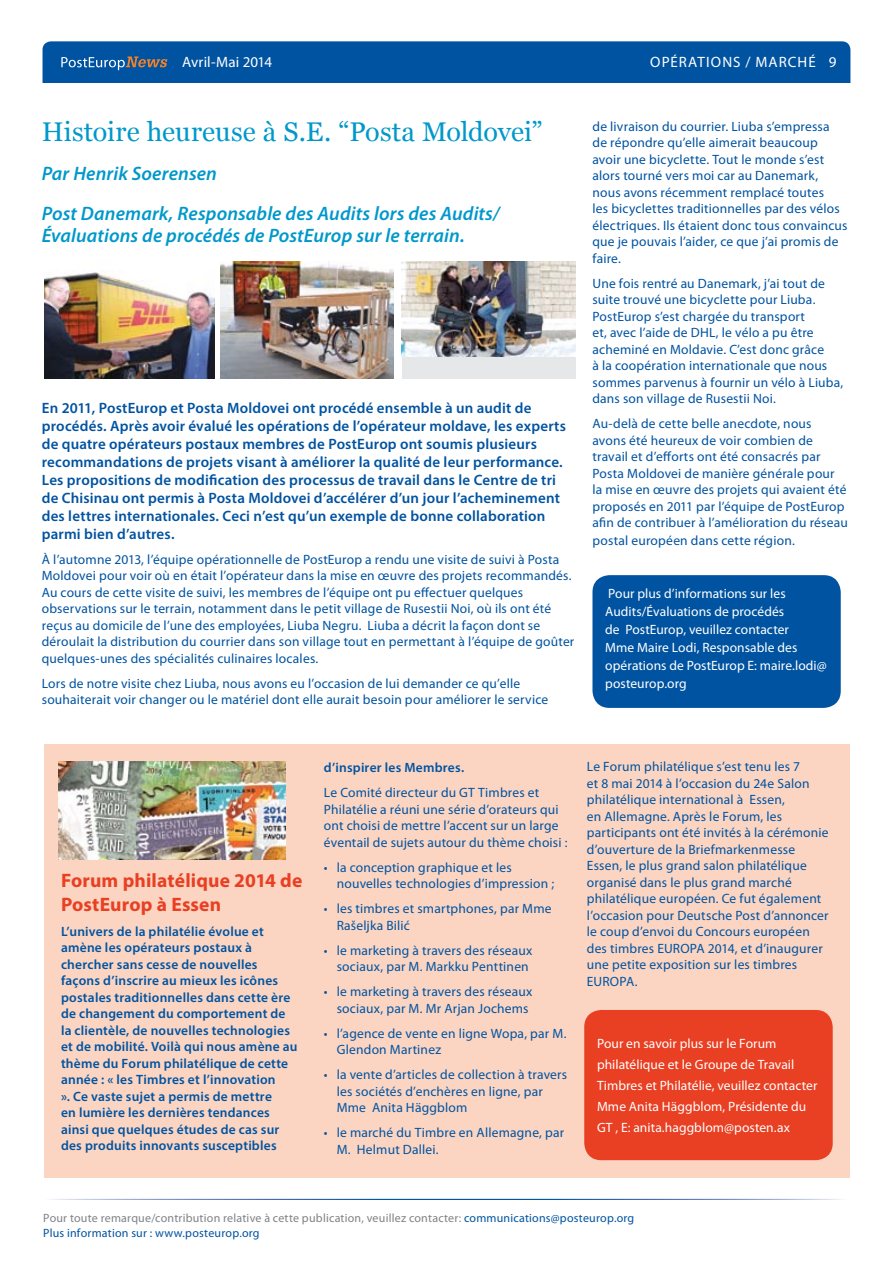
<style>
.page{position:relative;width:893px;height:1263px;background:#fff}
.page>*{position:absolute;margin:0;border:0;box-sizing:border-box;transform-origin:0 0}
.t1{font:27px "Georgia";color:#0098cb}
.t2{font:italic 600 19.5px/39.5px "Myriad Pro";letter-spacing:.005em;color:#0098cb}
.t3{font:700 19.5px/24px "Myriad Pro";letter-spacing:.01em;color:#e93f22}
.t4{font:600 15px/18px "Myriad Pro";letter-spacing:.015em;color:#0053a1}
.t5{font:15px "Myriad Pro";letter-spacing:.06em;color:#fff}
.t6{font:15px "Myriad Pro";letter-spacing:.005em;color:#fff}
.t7{font:13.5px/16.5px "Myriad Pro";letter-spacing:.015em;color:#0053a1}
.t8{font:600 13.5px/16.5px "Myriad Pro";letter-spacing:.015em;color:#0053a1}
.t9{font:13.5px/18px "Myriad Pro";letter-spacing:.005em;color:#fff}
.t10{font:12px/15px "Myriad Pro";letter-spacing:.015em;color:#808285}
.s1{color:#0053a1}
</style>
<div class="page">
<div style="left:43px;top:41px;width:807px;height:57px;background:#0053a1;border-radius:9px"></div>
<div style="left:37px;top:83px;width:823px;height:17px;background:#fff"></div>
<svg style="left:61px;top:56px;width:106px;height:14px"></svg>
<div style="left:44px;top:744px;width:806px;height:433px;background:#fbd5c2"></div>
<img style="left:44px;top:270px;width:170px;height:108px">
<div style="left:402px;top:261px;width:173px;height:117px;background:#e6e7e8"></div>
<img style="left:402px;top:261px;width:173px;height:95px">
<img style="left:58px;top:761px;width:227px;height:98px">
<img style="left:220px;top:261px;width:174px;height:117px">
<div style="left:592px;top:575px;width:249px;height:133px;background:#0053a1;border-radius:17px"></div>
<div style="left:584px;top:1010px;width:249px;height:150px;background:#e93f22;border-radius:17px"></div>
<p class="t5" style="left:650px;top:54px;width:167px">OPÉRATIONS / MARCHÉ</p>
<p class="t6" style="left:182px;top:54px;width:92px">Avril-Mai 2014</p>
<p class="t5" style="left:829px;top:53px;width:9px">9</p>
<h1 class="t1" style="left:42px;top:115px;width:502px">Histoire heureuse à S.E. “Posta Moldovei”</h1>
<h2 class="t2" style="left:42px;top:155px;width:459px">Par Henrik Soerensen<br>Post Danemark, Responsable des Audits lors des Audits/</h2>
<h2 class="t2" style="left:42px;top:217px;width:424px">Évaluations de procédés de PostEurop sur le terrain.</h2>
<p class="t4" style="left:42px;top:398px;width:526px">En 2011, PostEurop et Posta Moldovei ont procédé ensemble à un audit de procédés. Après avoir évalué les opérations de l’opérateur moldave, les experts de quatre opérateurs postaux membres de PostEurop ont soumis plusieurs recommandations de projets visant à améliorer la qualité de leur performance.<br>Les propositions de modification des processus de travail dans le Centre de tri de Chisinau ont permis à Posta Moldovei d’accélérer d’un jour l’acheminement des lettres internationales. Ceci n’est qu’un exemple de bonne collaboration parmi bien d’autres.</p>
<p class="t7" style="left:42px;top:551px;width:534px">À l’automne 2013, l’équipe opérationnelle de PostEurop a rendu une visite de suivi à Posta Moldovei pour voir où en était l’opérateur dans la mise en œuvre des projets recommandés.<br>Au cours de cette visite de suivi, les membres de l’équipe ont pu effectuer quelques observations sur le terrain, notamment dans le petit village de Rusestii Noi, où ils ont été reçus au domicile de l’une des employées, Liuba Negru. Liuba a décrit la façon dont se déroulait la distribution du courrier dans son village tout en permettant à l’équipe de goûter quelques-unes des spécialités culinaires locales.</p>
<p class="t7" style="left:42px;top:675px;width:508px">Lors de notre visite chez Liuba, nous avons eu l’occasion de lui demander ce qu’elle souhaiterait voir changer ou le matériel dont elle aurait besoin pour améliorer le service</p>
<p class="t7" style="left:592px;top:118px;width:257px">de livraison du courrier. Liuba s’empressa de répondre qu’elle aimerait beaucoup avoir une bicyclette. Tout le monde s’est alors tourné vers moi car au Danemark, nous avons récemment remplacé toutes<br>les bicyclettes traditionnelles par des vélos électriques. Ils étaient donc tous convaincus que je pouvais l’aider, ce que j’ai promis de faire.</p>
<p class="t7" style="left:592px;top:275px;width:252px">Une fois rentré au Danemark, j’ai tout de suite trouvé une bicyclette pour Liuba.<br>PostEurop s’est chargée du transport<br>et, avec l’aide de DHL, le vélo a pu être acheminé en Moldavie. C’est donc grâce<br>à la coopération internationale que nous sommes parvenus à fournir un vélo à Liuba, dans son village de Rusestii Noi.</p>
<p class="t7" style="left:592px;top:416px;width:257px">Au-delà de cette belle anecdote, nous avons été heureux de voir combien de travail et d’efforts ont été consacrés par Posta Moldovei de manière générale pour la mise en œuvre des projets qui avaient été proposés en 2011 par l’équipe de PostEurop afin de contribuer à l’amélioration du réseau</p>
<p class="t7" style="left:592px;top:533px;width:204px">postal européen dans cette région.</p>
<p class="t9" style="left:605px;top:585px;width:223px">Pour plus d’informations sur les<br>Audits/Évaluations de procédés<br>de PostEurop, veuillez contacter<br>Mme Maire Lodi, Responsable des opérations de PostEurop E: maire.lodi@ posteurop.org</p>
<h2 class="t3" style="left:61px;top:868px;width:243px">Forum philatélique 2014 de<br>PostEurop à Essen</h2>
<p class="t8" style="left:61px;top:923px;width:238px">L’univers de la philatélie évolue et amène les opérateurs postaux à chercher sans cesse de nouvelles façons d’inscrire au mieux les icônes postales traditionnelles dans cette ère de changement du comportement de la clientèle, de nouvelles technologies et de mobilité. Voilà qui nous amène au thème du Forum philatélique de cette année : « les Timbres et l’innovation<br>». Ce vaste sujet a permis de mettre<br>en lumière les dernières tendances ainsi que quelques études de cas sur des produits innovants susceptibles</p>
<p class="t8" style="left:324px;top:759px;width:142px">d’inspirer les Membres.</p>
<p class="t7" style="left:324px;top:785px;width:245px">Le Comité directeur du GT Timbres et Philatélie a réuni une série d’orateurs qui ont choisi de mettre l’accent sur un large éventail de sujets autour du thème choisi :</p>
<p class="t7" style="left:337px;top:859px;width:219px;text-indent:-13px">• la conception graphique et les nouvelles technologies d’impression ;</p>
<p class="t7" style="left:337px;top:901px;width:216px;text-indent:-13px">• les timbres et smartphones, par Mme<br>Rašeljka Bilić</p>
<p class="t7" style="left:324px;top:942px;width:210px;text-align:right">• le marketing à travers des réseaux sociaux, par M. Markku Penttinen</p>
<p class="t7" style="left:324px;top:984px;width:210px;text-align:right">• le marketing à travers des réseaux sociaux, par M. Mr Arjan Jochems</p>
<p class="t7" style="left:337px;top:1025px;width:231px;text-indent:-13px">• l’agence de vente en ligne Wopa, par M.<br>Glendon Martinez</p>
<p class="t7" style="left:337px;top:1067px;width:232px;text-indent:-13px">• la vente d’articles de collection à travers les sociétés d’enchères en ligne, par<br>Mme Anita Häggblom</p>
<p class="t7" style="left:337px;top:1125px;width:229px;text-indent:-13px">• le marché du Timbre en Allemagne, par<br>M. Helmut Dallei.</p>
<p class="t7" style="left:587px;top:759px;width:243px">Le Forum philatélique s’est tenu les 7<br>et 8 mai 2014 à l’occasion du 24e Salon philatélique international à Essen,<br>en Allemagne. Après le Forum, les participants ont été invités à la cérémonie d’ouverture de la Briefmarkenmesse Essen, le plus grand salon philatélique organisé dans le plus grand marché philatélique européen. Ce fut également l’occasion pour Deutsche Post d’annoncer le coup d’envoi du Concours européen des timbres EUROPA 2014, et d’inaugurer une petite exposition sur les timbres EUROPA.</p>
<p class="t9" style="left:597px;top:1033px;width:222px;line-height:21px">Pour en savoir plus sur le Forum philatélique et le Groupe de Travail Timbres et Philatélie, veuillez contacter Mme Anita Häggblom, Présidente du GT , E: anita.haggblom@posten.ax</p>
<p class="t10" style="left:43px;top:1211px;width:593px">Pour toute remarque/contribution relative à cette publication, veuillez contacter: <span class="s1">communications@posteurop.org<br>Plus information sur : www.posteurop.org</span></p>
</div>
